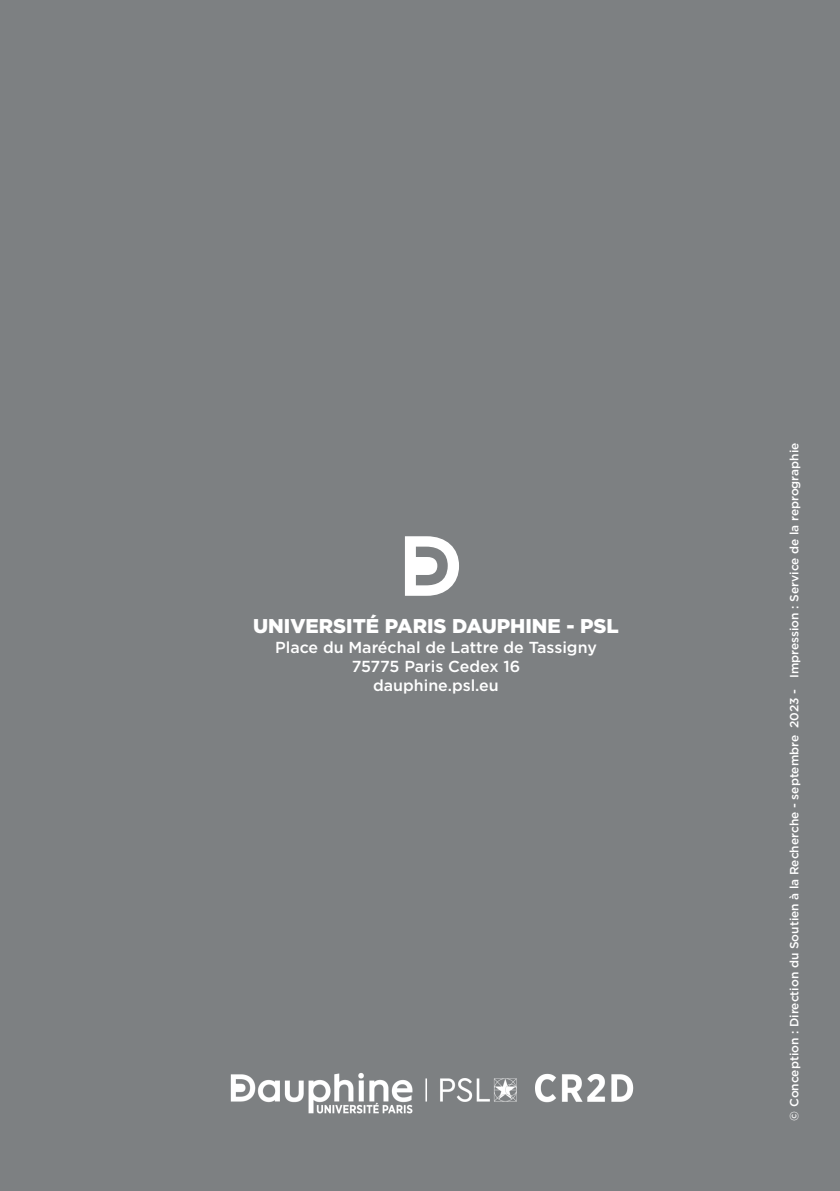
<style>
.page{position:relative;width:840px;height:1191px;background:#fff}
.page>*{position:absolute;margin:0;border:0;box-sizing:border-box;transform-origin:0 0}
.t1{font:900 20px "Gotham";color:#fff}
.t2{font:500 16px "Gotham";color:#fff}
.t3{font:500 12px "Gotham";color:#fff}
</style>
<div class="page">
<div style="left:0;top:0;width:839px;height:1191px;background:#7d8082"></div>
<svg style="left:405px;top:536px;width:54px;height:60px"></svg>
<img style="left:230px;top:1073px;width:403px;height:41px">
<p class="t1" style="left:253px;top:614px;width:367px">UNIVERSITÉ PARIS DAUPHINE - PSL</p>
<p class="t2" style="left:275px;top:636px;width:323px">Place du Maréchal de Lattre de Tassigny</p>
<p class="t2" style="left:351px;top:655px;width:170px">75775 Paris Cedex 16</p>
<p class="t2" style="left:373px;top:674px;width:127px">dauphine.psl.eu</p>
<p class="t3" style="left:786px;top:1120px;width:679px;rotate:-90deg">© Conception : Direction du Soutien à la Recherche - septembre 2023 - Impression : Service de la reprographie</p>
</div>
